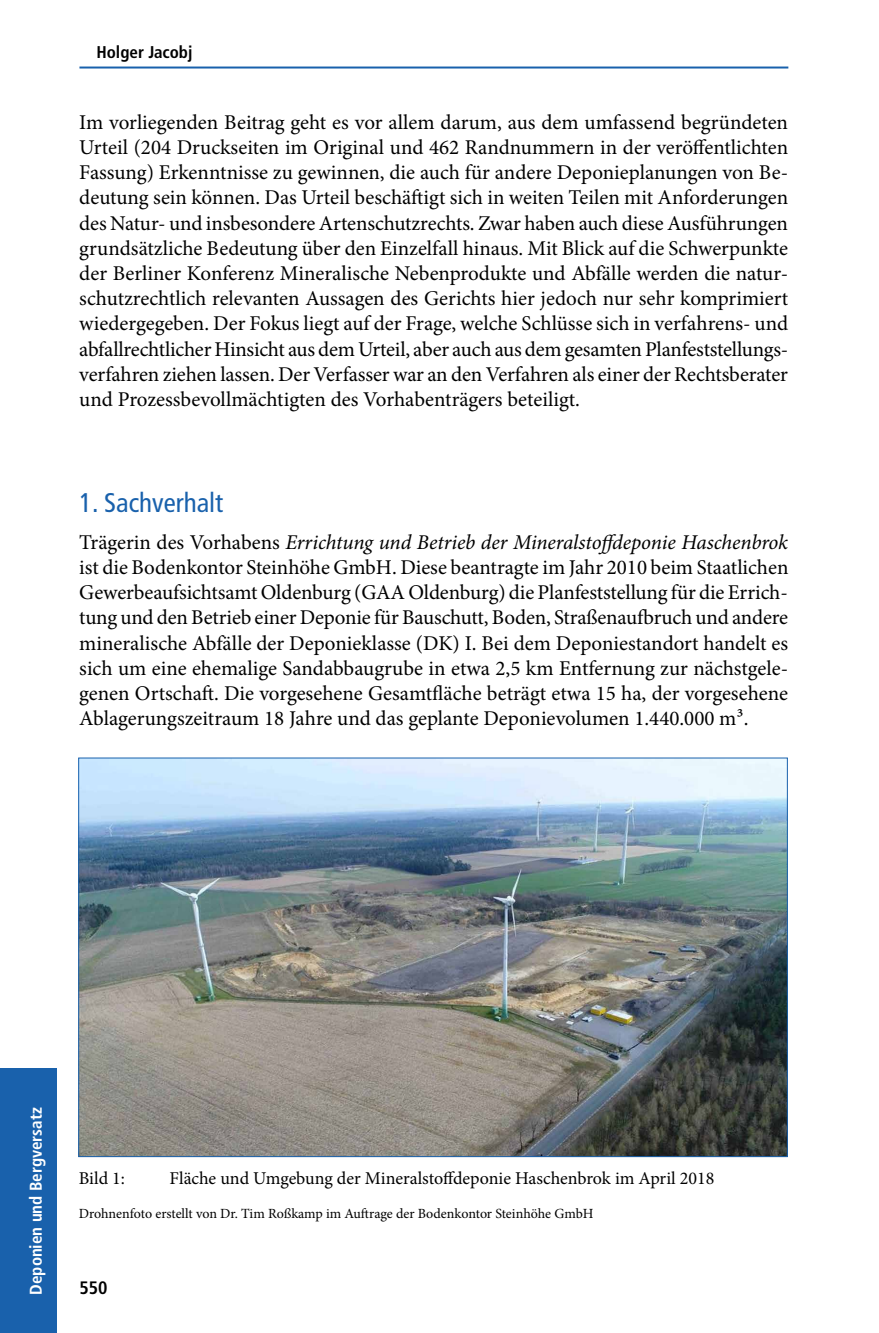
<style>
.page{position:relative;width:879px;height:1333px;background:#fff}
.page>*{position:absolute;margin:0;border:0;box-sizing:border-box;transform-origin:0 0}
.t1{font:condensed 27px "Frutiger";color:#1961ac}
.t2{font:21px/25.2px "Minion Pro";color:#000;text-align:justify}
.t3{font:18px "Minion Pro";letter-spacing:-.005em;color:#000}
.t4{font:700 condensed 18px "Frutiger";color:#000}
.t5{font:700 condensed 17px "Frutiger";color:#fff}
.t6{font:700 condensed 17px "Frutiger";color:#000}
.t7{font:14px "Minion Pro";letter-spacing:-.005em;color:#000}
.s1{font-style:italic}
</style>
<div class="page">
<hr style="left:79px;top:66px;width:709px;height:2px;background:#1961ac">
<div style="left:0;top:1068px;width:57px;height:264px;background:#1961ac"></div>
<img style="left:80px;top:759px;width:706px;height:396px">
<p class="t6" style="left:96px;top:42px;width:97px">Holger Jacobj</p>
<p class="t2" style="left:79px;top:109px;width:710px">Im vorliegenden Beitrag geht es vor allem darum, aus dem umfassend begründeten Urteil (204 Druckseiten im Original und 462 Randnummern in der veröffentlichten Fassung) Erkenntnisse zu gewinnen, die auch für andere Deponieplanungen von Be&shy;deutung sein können. Das Urteil beschäftigt sich in weiten Teilen mit Anforderungen des Natur- und insbesondere Artenschutzrechts. Zwar haben auch diese Ausführungen grundsätzliche Bedeutung über den Einzelfall hinaus. Mit Blick auf die Schwerpunkte der Berliner Konferenz Mineralische Nebenprodukte und Abfälle werden die natur&shy;schutzrechtlich relevanten Aussagen des Gerichts hier jedoch nur sehr komprimiert wiedergegeben. Der Fokus liegt auf der Frage, welche Schlüsse sich in verfahrens- und abfallrechtlicher Hinsicht aus dem Urteil, aber auch aus dem gesamten Planfeststellungs&shy;verfahren ziehen lassen. Der Verfasser war an den Verfahren als einer der Rechtsberater und Prozessbevollmächtigten des Vorhabenträgers beteiligt.</p>
<p class="t1" style="left:79px;top:487px;width:145px">1. Sachverhalt</p>
<p class="t2" style="left:79px;top:529px;width:710px">Trägerin des Vorhabens <span class="s1">Errichtung und Betrieb der Mineralstoffdeponie Haschenbrok </span>ist die Bodenkontor Steinhöhe GmbH. Diese beantragte im Jahr 2010 beim Staatlichen Gewerbeaufsichtsamt Oldenburg (GAA Oldenburg) die Planfeststellung für die Errich&shy;tung und den Betrieb einer Deponie für Bauschutt, Boden, Straßenaufbruch und andere mineralische Abfälle der Deponieklasse (DK) I. Bei dem Deponiestandort handelt es sich um eine ehemalige Sandabbaugrube in etwa 2,5 km Entfernung zur nächstgele&shy;genen Ortschaft. Die vorgesehene Gesamtfläche beträgt etwa 15 ha, der vorgesehene Ablagerungszeitraum 18 Jahre und das geplante Deponievolumen 1.440.000 m³.</p>
<p class="t5" style="left:26px;top:1294px;width:189px;rotate:-90deg">Deponien und Bergversatz</p>
<p class="t3" style="left:79px;top:1166px;width:48px">Bild 1:</p>
<p class="t3" style="left:170px;top:1166px;width:546px">Fläche und Umgebung der Mineralstoffdeponie Haschenbrok im April 2018</p>
<p class="t7" style="left:79px;top:1204px;width:516px">Drohnenfoto erstellt von Dr. Tim Roßkamp im Auftrage der Bodenkontor Steinhöhe GmbH</p>
<p class="t4" style="left:79px;top:1276px;width:30px">550</p>
</div>
